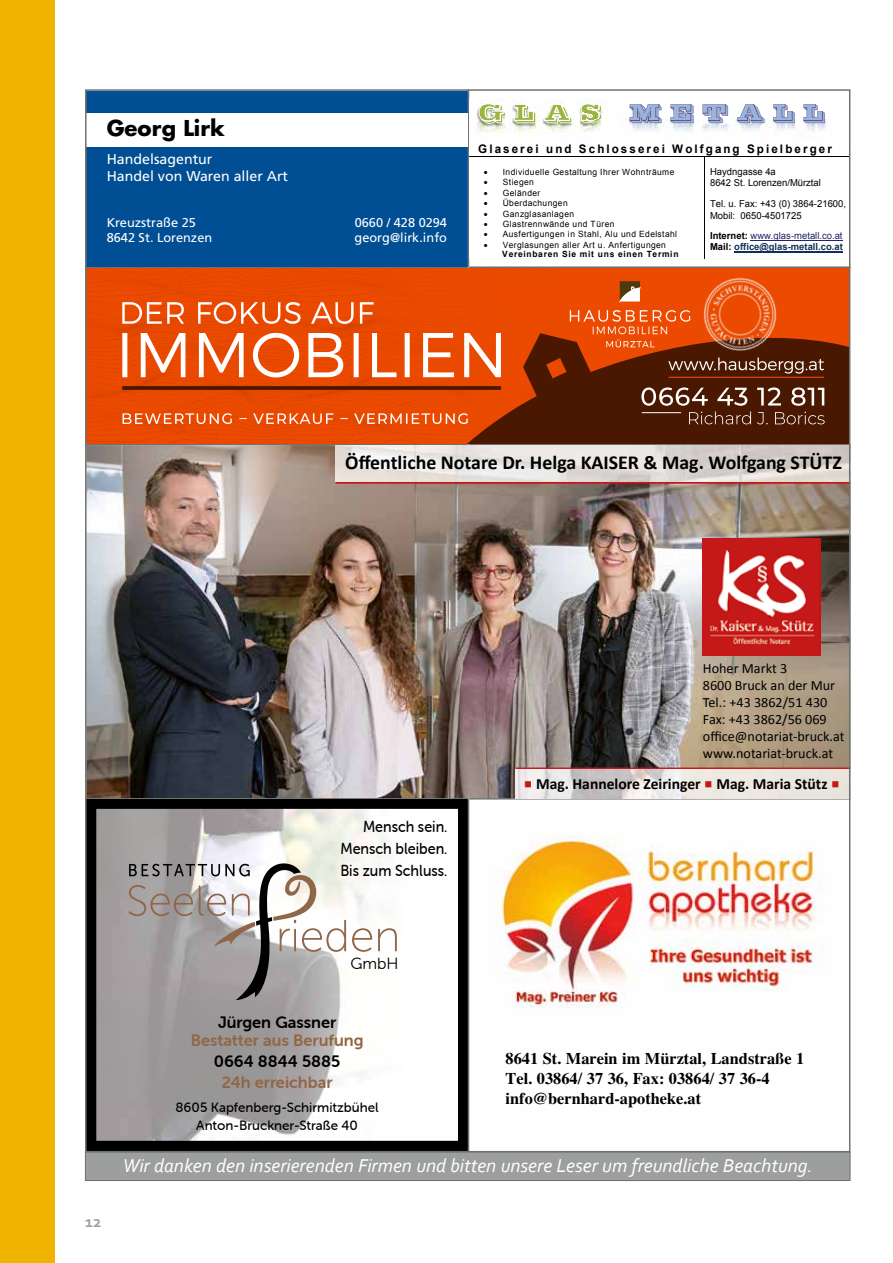
<style>
.page{position:relative;width:893px;height:1263px;background:#fff}
.page>*{position:absolute;margin:0;border:0;box-sizing:border-box;transform-origin:0 0}
.t1{font:700 21.3px "Futura";color:#000}
.t2{font:700 19.8px "Calibri";color:#000}
.t3{font:italic 19.5px "Corbel";color:#fff}
.t4{font:16.5px "Museo Sans Rounded 700";color:#906747}
.t5{font:16.5px "Museo Sans Rounded 700";color:#000}
.t6{font:700 16.5px "Corbel";color:#9d9e9e}
.t7{font:700 16.35px/19.6px "Times";color:#000}
.t8{font:16.2px "Museo Sans Rounded 300";color:#000}
.t9{font:15.9px/22.4px "Museo Sans Rounded 500";color:#000;text-align:justify;scale:.91 1}
.t10{font:700 15.6px "Calibri";color:#000}
.t11{font:14.25px/17.1px "Frutiger";color:#fff}
.t12{font:14.1px/17px "Calibri";color:#000}
.t13{font:13.5px/18px "Museo Sans Rounded 500";color:#000;text-align:center}
.t14{font:12.75px "Frutiger";color:#fff}
.t15{font:700 11.85px "Arial";letter-spacing:.18em;color:#000}
.t16{font:9.6px/11.1px "Arial";letter-spacing:.005em;color:#000}
.t17{font:700 9.6px/11.1px "Arial";letter-spacing:.005em;color:#113055}
.t18{font:8.55px/9.6px "Arial";letter-spacing:.045em;color:#000}
.s1{font-weight:700}
.s2{color:#000}
.s3{font-weight:400;color:#23246a}
.s4{color:#c41818}
</style>
<div class="page">
<div style="left:0;top:0;width:55px;height:1263px;background:#f0b300"></div>
<div style="left:85px;top:1152px;width:765px;height:28px;background:#9d9e9e"></div>
<div style="left:85px;top:1151px;width:765px;height:30px;border:1px solid #6f7070"></div>
<hr style="left:85px;top:798px;width:765px;height:1px;background:#6f7070">
<svg style="left:88px;top:799px;width:380px;height:350px"></svg>
<svg style="left:352px;top:928px;width:20px;height:24px"></svg>
<svg style="left:378px;top:928px;width:19px;height:23px"></svg>
<svg style="left:128px;top:857px;width:218px;height:143px"></svg>
<hr style="left:85px;top:266px;width:765px;height:2px;background:#6f7070">
<div style="left:87px;top:91px;width:381px;height:175px;background:#004e93"></div>
<div style="left:87px;top:113px;width:381px;height:34px;background:#fff"></div>
<img style="left:476px;top:107px;width:127px;height:27px">
<svg style="left:479px;top:103px;width:123px;height:21px"></svg>
<img style="left:594px;top:120px;width:9px;height:14px">
<img style="left:629px;top:120px;width:197px;height:11px">
<svg style="left:629px;top:104px;width:196px;height:19px"></svg>
<hr style="left:750px;top:240px;width:93px;height:1px;background:#23246a">
<hr style="left:734px;top:251px;width:109px;height:1px;background:#113055">
<hr style="left:469px;top:156px;width:235px;height:1px;background:#000">
<hr style="left:705px;top:156px;width:144px;height:1px;background:#000">
<hr style="left:704px;top:157px;width:1px;height:102px;background:#000">
<hr style="left:468px;top:89px;width:1px;height:1062px;background:#6f7070">
<img style="left:88px;top:268px;width:759px;height:530px">
<svg style="left:449px;top:326px;width:398px;height:118px;background:#772600"></svg>
<svg style="left:123px;top:413px;width:345px;height:11px;background:#ed7742"></svg>
<svg style="left:122px;top:302px;width:252px;height:22px"></svg>
<svg style="left:122px;top:333px;width:379px;height:44px"></svg>
<svg style="left:122px;top:386px;width:379px;height:4px;background:#531a00"></svg>
<img style="left:674px;top:268px;width:132px;height:113px">
<svg style="left:668px;top:358px;width:156px;height:16px;background:#6d4533"></svg>
<hr style="left:669px;top:377px;width:155px;height:1px;background:#eb4a00">
<svg style="left:619px;top:281px;width:22px;height:22px"></svg>
<svg style="left:570px;top:310px;width:120px;height:37px;background:#eb6121"></svg>
<svg style="left:641px;top:387px;width:184px;height:37px;background:#6b4330"></svg>
<img style="left:703px;top:539px;width:118px;height:117px">
<img style="left:515px;top:769px;width:332px;height:29px">
<hr style="left:515px;top:767px;width:335px;height:2px;background:#c41818">
<img style="left:336px;top:445px;width:511px;height:37px">
<hr style="left:336px;top:482px;width:514px;height:2px;background:#c41818">
<img style="left:496px;top:836px;width:327px;height:172px">
<h1 class="t1" style="left:107px;top:113px;width:119px">Georg Lirk</h1>
<h3 class="t11" style="left:107px;top:151px;width:183px">Handelsagentur<br>Handel von Waren aller Art</h3>
<h3 class="t14" style="left:107px;top:215px;width:91px">Kreuzstraße 25</h3>
<h3 class="t14" style="left:355px;top:215px;width:94px">0660 / 428 0294</h3>
<h3 class="t14" style="left:107px;top:230px;width:107px">8642 St. Lorenzen</h3>
<h3 class="t14" style="left:355px;top:230px;width:94px">georg@lirk.info</h3>
<h3 class="t15" style="left:478px;top:141px;width:355px">Glaserei und Schlosserei Wolfgang Spielberger</h3>
<p class="t18" style="left:484px;top:167px;width:192px">• Individuelle Gestaltung Ihrer Wohnträume</p>
<p class="t18" style="left:484px;top:178px;width:51px">• Stiegen</p>
<p class="t18" style="left:484px;top:188px;width:58px">• Geländer</p>
<p class="t18" style="left:484px;top:198px;width:85px">• Überdachungen</p>
<p class="t18" style="left:484px;top:209px;width:92px">• Ganzglasanlagen</p>
<p class="t18" style="left:484px;top:219px;width:132px">• Glastrennwände und Türen</p>
<p class="t18" style="left:484px;top:230px;width:195px">• Ausfertigungen in Stahl, Alu und Edelstahl</p>
<p class="t18" style="left:502px;top:240px;width:178px;text-indent:-18px">• Verglasungen aller Art u. Anfertigungen<br><span class="s1">Vereinbaren Sie mit uns einen Termin</span></p>
<p class="t16" style="left:710px;top:167px;width:112px">Haydngasse 4a<br>8642 St. Lorenzen/Mürztal</p>
<p class="t16" style="left:710px;top:199px;width:137px">Tel. u. Fax: +43 (0) 3864-21600,<br>Mobil: 0650-4501725</p>
<p class="t17" style="left:710px;top:231px;width:134px"><span class="s2">Internet:</span> <span class="s3">www.glas-metall.co.at<br></span><span class="s2">Mail:</span> office@glas-metall.co.at</p>
<h2 class="t2" style="left:345px;top:450px;width:498px">Öffentliche Notare Dr. Helga KAISER &amp; Mag. Wolfgang STÜTZ</h2>
<h3 class="t12" style="left:703px;top:659px;width:143px">Hoher Markt 3<br>8600 Bruck an der Mur<br>Tel.: +43 3862/51 430<br>Fax: +43 3862/56 069 office@notariat-bruck.at www.notariat-bruck.at</h3>
<h3 class="t9" style="left:340px;top:815px;width:119px;text-indent:23px">Mensch sein.<br>Mensch bleiben.<br>Bis zum Schluss.</h3>
<h3 class="t8" style="left:350px;top:955px;width:50px">GmbH</h3>
<h3 class="t5" style="left:218px;top:1013px;width:120px">Jürgen Gassner</h3>
<h3 class="t4" style="left:191px;top:1031px;width:174px">Bestatter aus Berufung</h3>
<h3 class="t5" style="left:214px;top:1052px;width:128px">0664 8844 5885</h3>
<h3 class="t4" style="left:222px;top:1073px;width:112px">24h erreichbar</h3>
<h3 class="t13" style="left:176px;top:1099px;width:205px">8605 Kapfenberg-Schirmitzbühel<br>Anton-Bruckner-Straße 40</h3>
<h3 class="t10" style="left:524px;top:774px;width:317px"><span class="s4">○</span> Mag. Hannelore Zeiringer <span class="s4">○</span> Mag. Maria Stütz <span class="s4">○</span></h3>
<h3 class="t7" style="left:506px;top:1048px;width:300px">8641 St. Marein im Mürztal, Landstraße 1<br>Tel. 03864/ 37 36, Fax: 03864/ 37 36-4 info@bernhard-apotheke.at</h3>
<h3 class="t6" style="left:85px;top:1212px;width:18px">12</h3>
<h3 class="t3" style="left:123px;top:1153px;width:692px">Wir danken den inserierenden Firmen und bitten unsere Leser um freundliche Beachtung.</h3>
</div>
